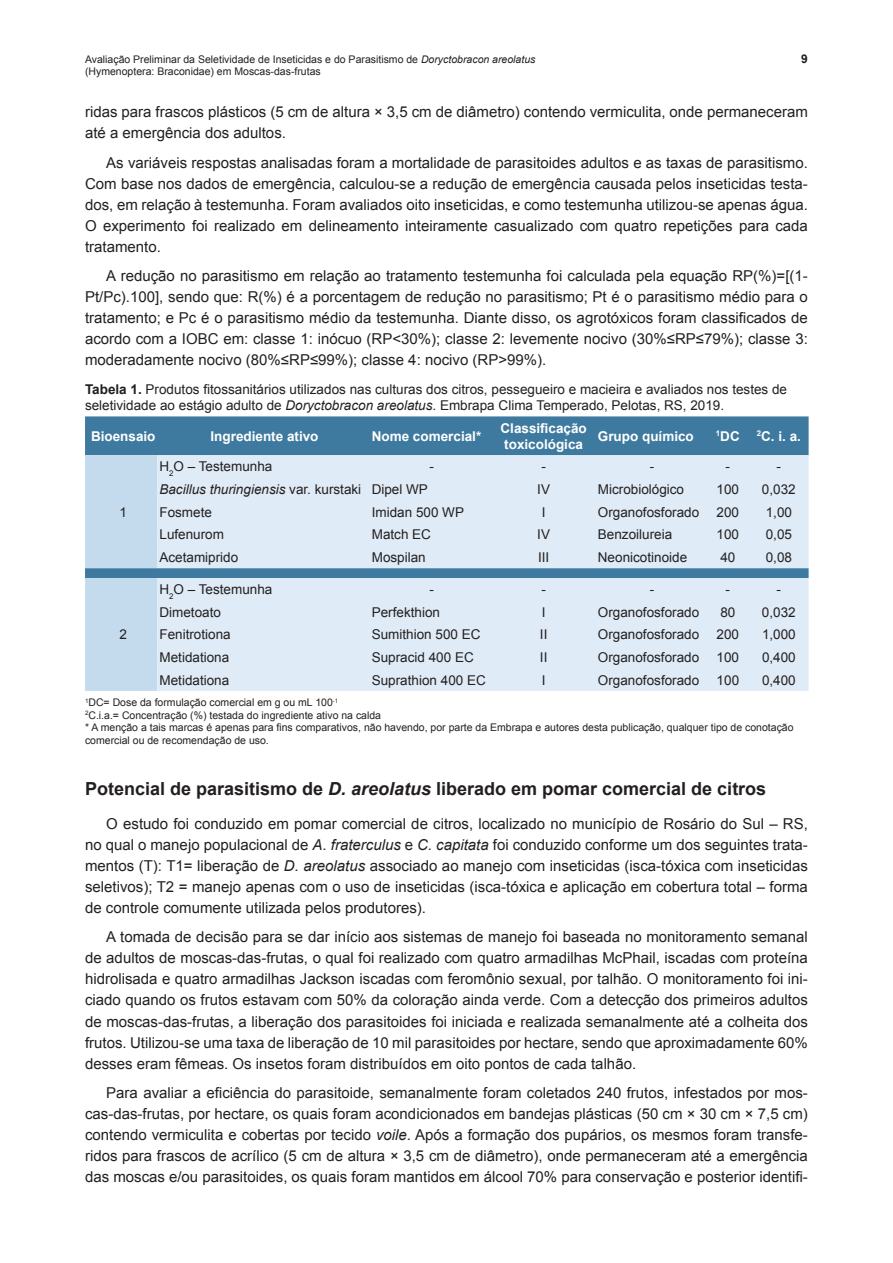
<style>
.page{position:relative;width:893px;height:1263px;background:#fff}
.page>*{position:absolute;margin:0;border:0;box-sizing:border-box;transform-origin:0 0}
.t1{font:700 18px "Arial";color:#231f20}
.t2{font:15px/21px "Arial";color:#231f20;text-align:justify}
.t3{font:13.5px/16.2px "Arial";color:#231f20}
.t4{font:700 13.5px/16.2px "Arial";color:#fff}
.t5{font:italic 13.5px "Arial";color:#231f20}
.t6{font:700 12px "Arial";color:#231f20}
.t7{font:10.5px/12.6px "Arial";color:#231f20}
.s1{font-style:italic}
.s2{font-weight:700}
.s3{font-style:normal}
</style>
<div class="page">
<div style="left:85px;top:416px;width:724px;height:39px;background:#3e7a9f"></div>
<div style="left:85px;top:455px;width:72px;height:236px;background:#c4dbee"></div>
<div style="left:157px;top:455px;width:652px;height:236px;background:#dfebf6"></div>
<p class="t7" style="left:85px;top:53px;width:452px">Avaliação Preliminar da Seletividade de Inseticidas e do Parasitismo de <span class="s1">Doryctobracon areolatus</span></p>
<p class="t6" style="left:801px;top:51px;width:8px">9</p>
<p class="t7" style="left:85px;top:66px;width:237px">(Hymenoptera: Braconidae) em Moscas-das-frutas</p>
<p class="t2" style="left:85px;top:102px;width:724px">ridas para frascos plásticos (5 cm de altura × 3,5 cm de diâmetro) contendo vermiculita, onde permaneceram até a emergência dos adultos.</p>
<p class="t2" style="left:85px;top:152px;width:724px;text-indent:21px">As variáveis respostas analisadas foram a mortalidade de parasitoides adultos e as taxas de parasitismo.<br>Com base nos dados de emergência, calculou-se a redução de emergência causada pelos inseticidas testa&shy;dos, em relação à testemunha. Foram avaliados oito inseticidas, e como testemunha utilizou-se apenas água.<br>O experimento foi realizado em delineamento inteiramente casualizado com quatro repetições para cada tratamento.</p>
<p class="t2" style="left:85px;top:266px;width:724px;text-indent:21px">A redução no parasitismo em relação ao tratamento testemunha foi calculada pela equação RP(%)=[(1- Pt/Pc).100], sendo que: R(%) é a porcentagem de redução no parasitismo; Pt é o parasitismo médio para o tratamento; e Pc é o parasitismo médio da testemunha. Diante disso, os agrotóxicos foram classificados de acordo com a IOBC em: classe 1: inócuo (RP&lt;30%); classe 2: levemente nocivo (30%≤RP≤79%); classe 3: moderadamente nocivo (80%≤RP≤99%); classe 4: nocivo (RP&gt;99%).</p>
<p class="t3" style="left:85px;top:381px;width:704px"><span class="s2">Tabela 1.</span> Produtos fitossanitários utilizados nas culturas dos citros, pessegueiro e macieira e avaliados nos testes de seletividade ao estágio adulto de <span class="s1">Doryctobracon areolatus</span>. Embrapa Clima Temperado, Pelotas, RS, 2019.</p>
<p class="t4" style="left:91px;top:428px;width:66px">Bioensaio</p>
<p class="t4" style="left:210px;top:428px;width:110px">Ingrediente ativo</p>
<p class="t4" style="left:372px;top:428px;width:111px">Nome comercial*</p>
<p class="t4" style="left:500px;top:420px;width:88px">Classificação toxicológica</p>
<p class="t4" style="left:598px;top:428px;width:98px">Grupo químico</p>
<p class="t4" style="left:716px;top:428px;width:25px"><sup>1</sup>DC</p>
<p class="t4" style="left:757px;top:428px;width:46px"><sup>2</sup>C. i. a.</p>
<p class="t3" style="left:120px;top:504px;width:9px">1</p>
<p class="t3" style="left:159px;top:459px;width:114px">H<sub>2</sub>O – Testemunha</p>
<p class="t3" style="left:429px;top:459px;width:6px">-</p>
<p class="t3" style="left:541px;top:459px;width:6px">-</p>
<p class="t3" style="left:650px;top:459px;width:6px">-</p>
<p class="t3" style="left:726px;top:459px;width:6px">-</p>
<p class="t3" style="left:777px;top:459px;width:6px">-</p>
<p class="t5" style="left:159px;top:480px;width:270px">Bacillus thuringiensis <span class="s3">var. kurstaki Dipel WP</span></p>
<p class="t3" style="left:537px;top:481px;width:14px">IV</p>
<p class="t3" style="left:598px;top:481px;width:88px">Microbiológico</p>
<p class="t3" style="left:717px;top:481px;width:24px">100</p>
<p class="t3" style="left:762px;top:481px;width:35px">0,032</p>
<p class="t3" style="left:159px;top:504px;width:54px">Fosmete</p>
<p class="t3" style="left:372px;top:504px;width:94px">Imidan 500 WP</p>
<p class="t3" style="left:542px;top:504px;width:5px">I</p>
<p class="t3" style="left:598px;top:504px;width:103px">Organofosforado</p>
<p class="t3" style="left:717px;top:504px;width:24px">200</p>
<p class="t3" style="left:766px;top:504px;width:28px">1,00</p>
<p class="t3" style="left:159px;top:526px;width:66px">Lufenurom</p>
<p class="t3" style="left:372px;top:526px;width:61px">Match EC</p>
<p class="t3" style="left:537px;top:526px;width:14px">IV</p>
<p class="t3" style="left:598px;top:526px;width:76px">Benzoilureia</p>
<p class="t3" style="left:717px;top:526px;width:24px">100</p>
<p class="t3" style="left:766px;top:526px;width:28px">0,05</p>
<p class="t3" style="left:159px;top:549px;width:80px">Acetamiprido</p>
<p class="t3" style="left:372px;top:549px;width:56px">Mospilan</p>
<p class="t3" style="left:538px;top:549px;width:13px">III</p>
<p class="t3" style="left:598px;top:549px;width:91px">Neonicotinoide</p>
<p class="t3" style="left:720px;top:549px;width:17px">40</p>
<p class="t3" style="left:766px;top:549px;width:28px">0,08</p>
<p class="t3" style="left:159px;top:581px;width:114px">H<sub>2</sub>O – Testemunha</p>
<p class="t3" style="left:429px;top:581px;width:6px">-</p>
<p class="t3" style="left:541px;top:581px;width:6px">-</p>
<p class="t3" style="left:650px;top:581px;width:6px">-</p>
<p class="t3" style="left:726px;top:581px;width:6px">-</p>
<p class="t3" style="left:777px;top:581px;width:6px">-</p>
<p class="t3" style="left:159px;top:604px;width:63px">Dimetoato</p>
<p class="t3" style="left:372px;top:604px;width:70px">Perfekthion</p>
<p class="t3" style="left:542px;top:604px;width:5px">I</p>
<p class="t3" style="left:598px;top:604px;width:103px">Organofosforado</p>
<p class="t3" style="left:720px;top:604px;width:17px">80</p>
<p class="t3" style="left:762px;top:604px;width:35px">0,032</p>
<p class="t3" style="left:159px;top:627px;width:73px">Fenitrotiona</p>
<p class="t3" style="left:372px;top:627px;width:110px">Sumithion 500 EC</p>
<p class="t3" style="left:540px;top:627px;width:9px">II</p>
<p class="t3" style="left:598px;top:627px;width:103px">Organofosforado</p>
<p class="t3" style="left:717px;top:627px;width:24px">200</p>
<p class="t3" style="left:762px;top:627px;width:35px">1,000</p>
<p class="t3" style="left:159px;top:649px;width:71px">Metidationa</p>
<p class="t3" style="left:372px;top:649px;width:104px">Supracid 400 EC</p>
<p class="t3" style="left:540px;top:649px;width:9px">II</p>
<p class="t3" style="left:598px;top:649px;width:103px">Organofosforado</p>
<p class="t3" style="left:717px;top:649px;width:24px">100</p>
<p class="t3" style="left:762px;top:649px;width:35px">0,400</p>
<p class="t3" style="left:160px;top:672px;width:71px">Metidationa</p>
<p class="t3" style="left:372px;top:672px;width:116px">Suprathion 400 EC</p>
<p class="t3" style="left:542px;top:672px;width:5px">I</p>
<p class="t3" style="left:598px;top:672px;width:103px">Organofosforado</p>
<p class="t3" style="left:717px;top:672px;width:24px">100</p>
<p class="t3" style="left:762px;top:672px;width:35px">0,400</p>
<p class="t7" style="left:85px;top:696px;width:710px"><sup>1</sup>DC= Dose da formulação comercial em g ou mL 100<sup>-1<br>2</sup>C.i.a.= Concentração (%) testada do ingrediente ativo na calda<br>* A menção a tais marcas é apenas para fins comparativos, não havendo, por parte da Embrapa e autores desta publicação, qualquer tipo de conotação comercial ou de recomendação de uso.</p>
<p class="t1" style="left:85px;top:777px;width:683px">Potencial de parasitismo de <span class="s1">D. areolatus</span> liberado em pomar comercial de citros</p>
<p class="t2" style="left:85px;top:813px;width:724px;text-indent:21px">O estudo foi conduzido em pomar comercial de citros, localizado no município de Rosário do Sul – RS, no qual o manejo populacional de <span class="s1">A. fraterculus</span> e <span class="s1">C. capitata</span> foi conduzido conforme um dos seguintes trata&shy;mentos (T): T1= liberação de <span class="s1">D. areolatus</span> associado ao manejo com inseticidas (isca-tóxica com inseticidas seletivos); T2 = manejo apenas com o uso de inseticidas (isca-tóxica e aplicação em cobertura total – forma de controle comumente utilizada pelos produtores).</p>
<p class="t2" style="left:85px;top:927px;width:724px;text-indent:21px">A tomada de decisão para se dar início aos sistemas de manejo foi baseada no monitoramento semanal de adultos de moscas-das-frutas, o qual foi realizado com quatro armadilhas McPhail, iscadas com proteína hidrolisada e quatro armadilhas Jackson iscadas com feromônio sexual, por talhão. O monitoramento foi ini&shy;ciado quando os frutos estavam com 50% da coloração ainda verde. Com a detecção dos primeiros adultos de moscas-das-frutas, a liberação dos parasitoides foi iniciada e realizada semanalmente até a colheita dos frutos. Utilizou-se uma taxa de liberação de 10 mil parasitoides por hectare, sendo que aproximadamente 60% desses eram fêmeas. Os insetos foram distribuídos em oito pontos de cada talhão.</p>
<p class="t2" style="left:85px;top:1082px;width:724px;text-indent:21px">Para avaliar a eficiência do parasitoide, semanalmente foram coletados 240 frutos, infestados por mos&shy;cas-das-frutas, por hectare, os quais foram acondicionados em bandejas plásticas (50 cm × 30 cm × 7,5 cm) contendo vermiculita e cobertas por tecido <span class="s1">voile</span>. Após a formação dos pupários, os mesmos foram transfe&shy;ridos para frascos de acrílico (5 cm de altura × 3,5 cm de diâmetro), onde permaneceram até a emergência das moscas e/ou parasitoides, os quais foram mantidos em álcool 70% para conservação e posterior identifi-</p>
<p class="t3" style="left:120px;top:627px;width:9px">2</p>
</div>
